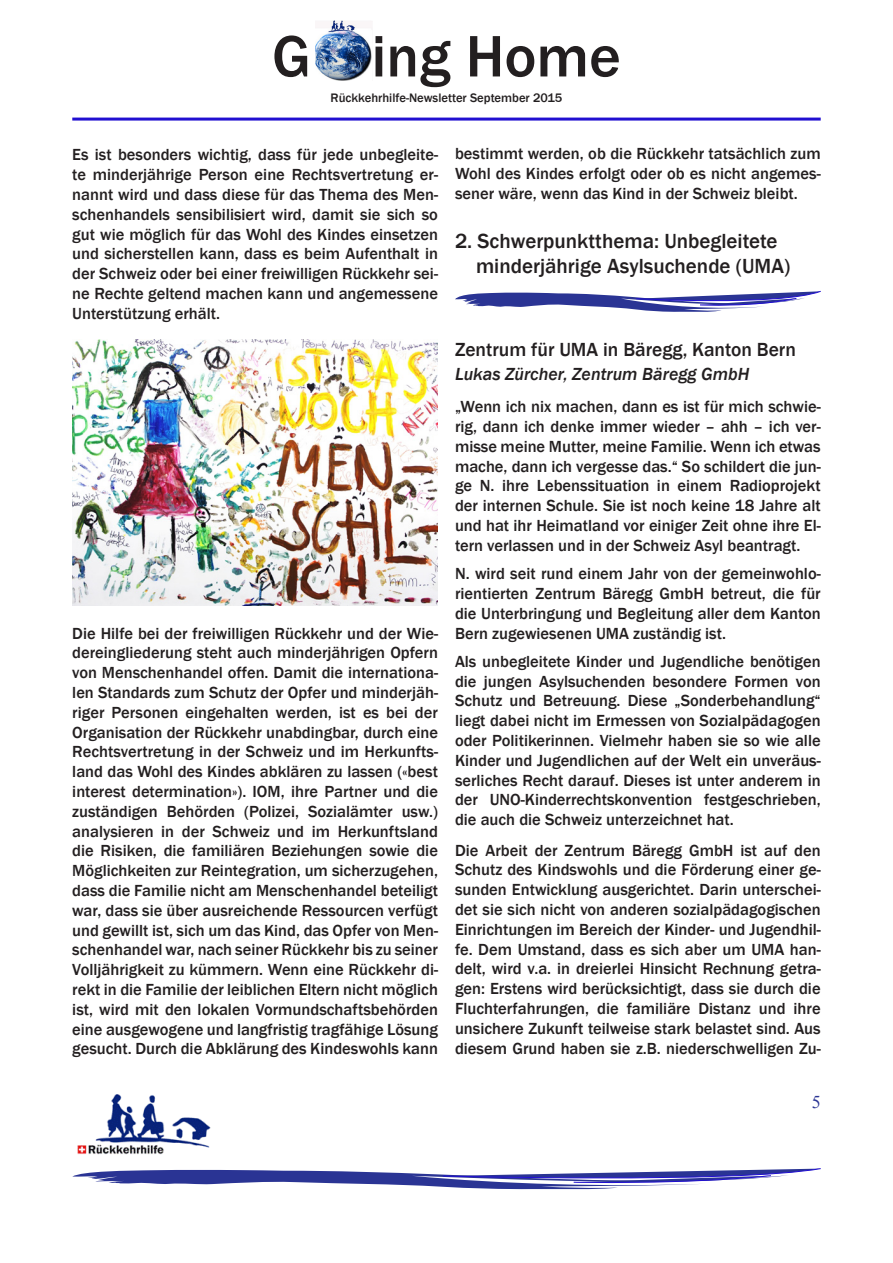
<style>
.page{position:relative;width:893px;height:1263px;background:#fff}
.page>*{position:absolute;margin:0;border:0;box-sizing:border-box;transform-origin:0 0}
.t1{font:500 60.6px "Franklin Gothic";color:#231f20}
.t2{font:500 21px/25.2px "Franklin Gothic";color:#231f20}
.t3{font:500 19.5px "Franklin Gothic";color:#231f20}
.t4{font:italic 500 18px "Franklin Gothic";color:#231f20}
.t5{font:18px "Times New Roman";color:#2a3494}
.t6{font:500 16.5px/19.8px "Franklin Gothic";color:#231f20;text-align:justify}
.t7{font:500 12.6px "Franklin Gothic";color:#231f20}
</style>
<div class="page">
<img style="left:77px;top:1094px;width:134px;height:61px">
<svg style="left:72px;top:1168px;width:749px;height:22px"></svg>
<img style="left:315px;top:21px;width:57px;height:60px">
<hr style="left:72px;top:118px;width:749px;height:3px;background:#210fd1">
<img style="left:72px;top:339px;width:366px;height:267px">
<svg style="left:455px;top:291px;width:366px;height:21px"></svg>
<h1 class="t1" style="left:272px;top:19px;width:350px">G ing Home</h1>
<p class="t7" style="left:331px;top:90px;width:233px">Rückkehrhilfe-Newsletter September 2015</p>
<p class="t6" style="left:72px;top:145px;width:367px">Es ist besonders wichtig, dass für jede unbegleite&shy;te minderjährige Person eine Rechtsvertretung er&shy;nannt wird und dass diese für das Thema des Men&shy;schenhandels sensibilisiert wird, damit sie sich so gut wie möglich für das Wohl des Kindes einsetzen und sicherstellen kann, dass es beim Aufenthalt in der Schweiz oder bei einer freiwilligen Rückkehr sei&shy;ne Rechte geltend machen kann und angemessene Unterstützung erhält.</p>
<p class="t6" style="left:72px;top:623px;width:367px">Die Hilfe bei der freiwilligen Rückkehr und der Wie&shy;dereingliederung steht auch minderjährigen Opfern von Menschenhandel offen. Damit die internationa&shy;len Standards zum Schutz der Opfer und minderjäh&shy;riger Personen eingehalten werden, ist es bei der Organisation der Rückkehr unabdingbar, durch eine Rechtsvertretung in der Schweiz und im Herkunfts&shy;land das Wohl des Kindes abklären zu lassen («best interest determination»). IOM, ihre Partner und die zuständigen Behörden (Polizei, Sozialämter usw.) analysieren in der Schweiz und im Herkunftsland die Risiken, die familiären Beziehungen sowie die Möglichkeiten zur Reintegration, um sicherzugehen, dass die Familie nicht am Menschenhandel beteiligt war, dass sie über ausreichende Ressourcen verfügt und gewillt ist, sich um das Kind, das Opfer von Men&shy;schenhandel war, nach seiner Rückkehr bis zu seiner Volljährigkeit zu kümmern. Wenn eine Rückkehr di&shy;rekt in die Familie der leiblichen Eltern nicht möglich ist, wird mit den lokalen Vormundschaftsbehörden eine ausgewogene und langfristig tragfähige Lösung gesucht. Durch die Abklärung des Kindeswohls kann</p>
<p class="t6" style="left:455px;top:144px;width:367px">bestimmt werden, ob die Rückkehr tatsächlich zum Wohl des Kindes erfolgt oder ob es nicht angemes&shy;sener wäre, wenn das Kind in der Schweiz bleibt.</p>
<p class="t2" style="left:476px;top:229px;width:316px;text-indent:-21px">2. Schwerpunktthema: Unbegleitete minderjährige Asylsuchende (UMA)</p>
<p class="t3" style="left:455px;top:338px;width:342px">Zentrum für UMA in Bäregg, Kanton Bern</p>
<p class="t4" style="left:455px;top:362px;width:296px">Lukas Zürcher, Zentrum Bäregg GmbH</p>
<p class="t6" style="left:455px;top:397px;width:367px">„Wenn ich nix machen, dann es ist für mich schwie&shy;rig, dann ich denke immer wieder – ahh – ich ver&shy;misse meine Mutter, meine Familie. Wenn ich etwas mache, dann ich vergesse das.“ So schildert die jun&shy;ge N. ihre Lebenssituation in einem Radioprojekt der internen Schule. Sie ist noch keine 18 Jahre alt und hat ihr Heimatland vor einiger Zeit ohne ihre El&shy;tern verlassen und in der Schweiz Asyl beantragt.</p>
<p class="t6" style="left:455px;top:564px;width:367px">N. wird seit rund einem Jahr von der gemeinwohlo&shy;rientierten Zentrum Bäregg GmbH betreut, die für die Unterbringung und Begleitung aller dem Kanton Bern zugewiesenen UMA zuständig ist.</p>
<p class="t6" style="left:455px;top:652px;width:367px">Als unbegleitete Kinder und Jugendliche benötigen die jungen Asylsuchenden besondere Formen von Schutz und Betreuung. Diese „Sonderbehandlung“ liegt dabei nicht im Ermessen von Sozialpädagogen oder Politikerinnen. Vielmehr haben sie so wie alle Kinder und Jugendlichen auf der Welt ein unveräus&shy;serliches Recht darauf. Dieses ist unter anderem in der UNO-Kinderrechtskonvention festgeschrieben, die auch die Schweiz unterzeichnet hat.</p>
<p class="t6" style="left:455px;top:840px;width:367px">Die Arbeit der Zentrum Bäregg GmbH ist auf den Schutz des Kindswohls und die Förderung einer ge&shy;sunden Entwicklung ausgerichtet. Darin unterschei&shy;det sie sich nicht von anderen sozialpädagogischen Einrichtungen im Bereich der Kinder- und Jugendhil&shy;fe. Dem Umstand, dass es sich aber um UMA han&shy;delt, wird v.a. in dreierlei Hinsicht Rechnung getra&shy;gen: Erstens wird berücksichtigt, dass sie durch die Fluchterfahrungen, die familiäre Distanz und ihre unsichere Zukunft teilweise stark belastet sind. Aus diesem Grund haben sie z.B. niederschwelligen Zu-</p>
<p class="t5" style="left:812px;top:1090px;width:10px">5</p>
</div>
